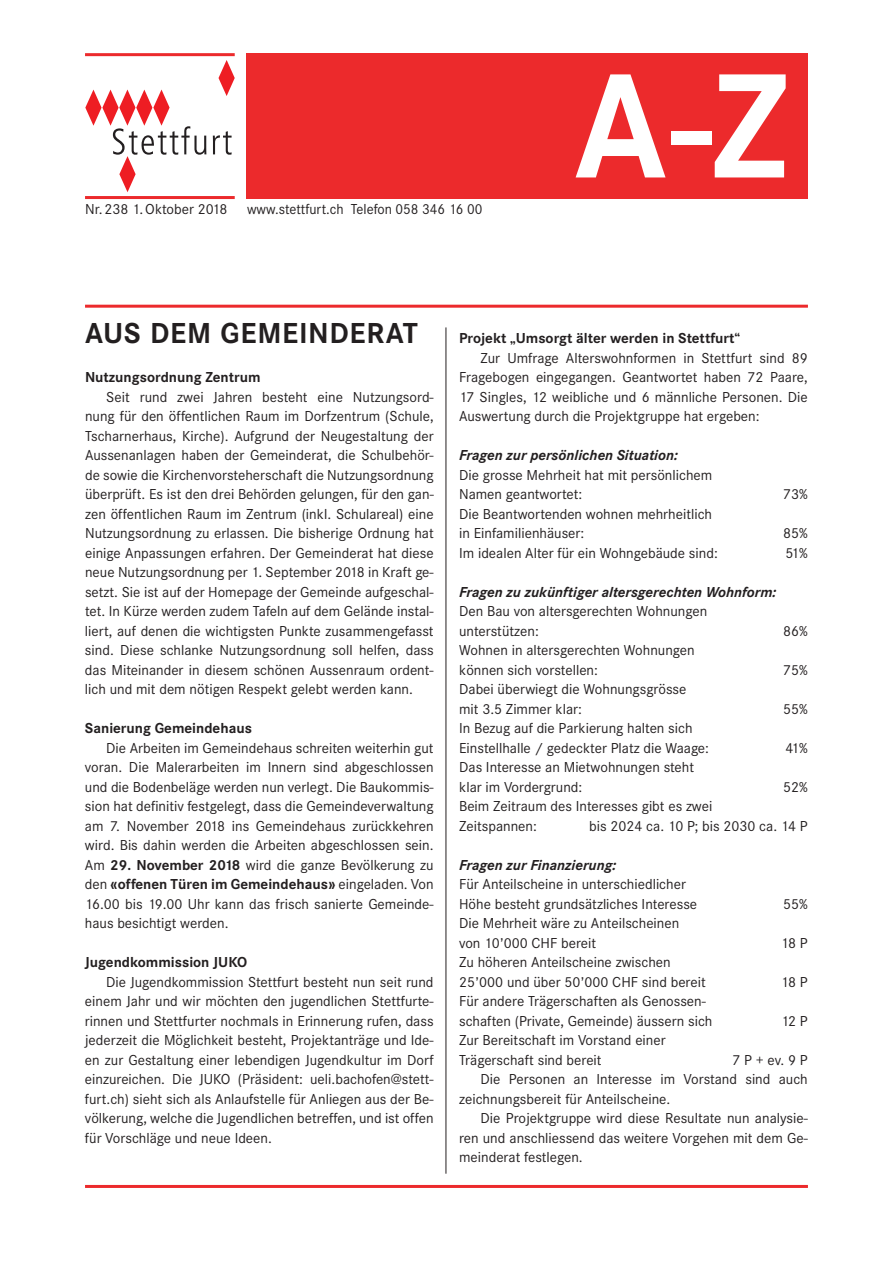
<style>
.page{position:relative;width:893px;height:1263px;background:#fff}
.page>*{position:absolute;margin:0;border:0;box-sizing:border-box;transform-origin:0 0}
.t1{font:700 154.5px "Corporate S";color:#fff}
.t2{font:700 30px "Corporate S";letter-spacing:.02em;color:#231f20}
.t3{font:15px/19.5px "Corporate S";color:#231f20}
.t4{font:700 15px "Corporate S";color:#231f20}
.t5{font:italic 700 15px "Corporate S";color:#231f20}
.t6{font:15px "Corporate S";color:#231f20;scale:.96 1}
.s1{font-weight:700}
.s2{font-family:"Serifa"}
</style>
<div class="page">
<hr style="left:446px;top:327px;width:1px;height:847px;background:#231f20">
<hr style="left:85px;top:305px;width:723px;height:3px;background:#ec2a2c">
<hr style="left:85px;top:1185px;width:723px;height:3px;background:#ec2a2c">
<div style="left:247px;top:53px;width:561px;height:146px;background:#ec2a2c"></div>
<hr style="left:85px;top:53px;width:150px;height:3px;background:#ec2a2c">
<hr style="left:85px;top:196px;width:150px;height:3px;background:#ec2a2c">
<svg style="left:218px;top:60px;width:17px;height:36px"></svg>
<svg style="left:85px;top:90px;width:121px;height:102px"></svg>
<svg style="left:213px;top:131px;width:19px;height:24px"></svg>
<p class="t3" style="left:85px;top:200px;width:144px">Nr. 238 1. Oktober 2018</p>
<p class="t6" style="left:247px;top:201px;width:247px">www.stettfurt.ch Telefon 058 346 16 00</p>
<h1 class="t1" style="left:574px;top:38px;width:216px">A-Z</h1>
<h2 class="t2" style="left:85px;top:316px;width:334px">AUS DEM GEMEINDERAT</h2>
<p class="t4" style="left:85px;top:369px;width:177px">Nutzungsordnung Zentrum</p>
<p class="t3" style="left:85px;top:387px;width:350px;text-align:justify;text-indent:21px">Seit rund zwei Jahren besteht eine Nutzungsord&shy;nung für den öffentlichen Raum im Dorfzentrum (Schule, Tscharnerhaus, Kirche). Aufgrund der Neugestaltung der Aussenanlagen haben der Gemeinderat, die Schulbehör&shy;de sowie die Kirchenvorsteherschaft die Nutzungsordnung überprüft. Es ist den drei Behörden gelungen, für den gan&shy;zen öffentlichen Raum im Zentrum (inkl. Schulareal) eine Nutzungsordnung zu erlassen. Die bisherige Ordnung hat einige Anpassungen erfahren. Der Gemeinderat hat diese neue Nutzungsordnung per 1. September 2018 in Kraft ge&shy;setzt. Sie ist auf der Homepage der Gemeinde aufgeschal&shy;tet. In Kürze werden zudem Tafeln auf dem Gelände instal&shy;liert, auf denen die wichtigsten Punkte zusammengefasst sind. Diese schlanke Nutzungsordnung soll helfen, dass das Miteinander in diesem schönen Aussenraum ordent&shy;lich und mit dem nötigen Respekt gelebt werden kann.</p>
<p class="t4" style="left:85px;top:720px;width:168px">Sanierung Gemeindehaus</p>
<p class="t3" style="left:85px;top:738px;width:350px;text-align:justify;text-indent:21px">Die Arbeiten im Gemeindehaus schreiten weiterhin gut voran. Die Malerarbeiten im Innern sind abgeschlossen und die Bodenbeläge werden nun verlegt. Die Baukommis&shy;sion hat definitiv festgelegt, dass die Gemeindeverwaltung am 7. November 2018 ins Gemeindehaus zurückkehren wird. Bis dahin werden die Arbeiten abgeschlossen sein.<br>Am <span class="s1">29. November 2018</span> wird die ganze Bevölkerung zu den <span class="s1">«offenen Türen im Gemeindehaus»</span> eingeladen. Von 16.00 bis 19.00 Uhr kann das frisch sanierte Gemeinde&shy;haus besichtigt werden.</p>
<p class="t4" style="left:85px;top:954px;width:164px">Jugendkommission JUKO</p>
<p class="t3" style="left:85px;top:972px;width:350px;text-align:justify;text-indent:21px">Die Jugendkommission Stettfurt besteht nun seit rund einem Jahr und wir möchten den jugendlichen Stettfurte&shy;rinnen und Stettfurter nochmals in Erinnerung rufen, dass jederzeit die Möglichkeit besteht, Projektanträge und Ide&shy;en zur Gestaltung einer lebendigen Jugendkultur im Dorf einzureichen. Die JUKO (Präsident: ueli.bachofen@stett&shy;furt.ch) sieht sich als Anlaufstelle für Anliegen aus der Be&shy;völkerung, welche die Jugendlichen betreffen, und ist offen für Vorschläge und neue Ideen.</p>
<p class="t4" style="left:459px;top:330px;width:283px">Projekt „Umsorgt älter werden in Stettfurt“</p>
<p class="t3" style="left:459px;top:348px;width:350px;text-align:justify;text-indent:21px">Zur Umfrage Alterswohnformen in Stettfurt sind 89<br>Fragebogen eingegangen. Geantwortet haben 72 Paare, 17 Singles, 12 weibliche und 6 männliche Personen. Die Auswertung durch die Projektgruppe hat ergeben:</p>
<p class="t5" style="left:459px;top:446px;width:220px">Fragen zur persönlichen Situation:</p>
<p class="t3" style="left:459px;top:465px;width:255px">Die grosse Mehrheit hat mit persönlichem<br>Namen geantwortet:</p>
<p class="t3" style="left:783px;top:485px;width:26px">73%</p>
<p class="t3" style="left:459px;top:504px;width:254px">Die Beantwortenden wohnen mehrheitlich in Einfamilienhäuser:</p>
<p class="t3" style="left:783px;top:524px;width:26px">85%</p>
<p class="t3" style="left:459px;top:543px;width:260px">Im idealen Alter für ein Wohngebäude sind:</p>
<p class="t3" style="left:785px;top:543px;width:24px">51%</p>
<p class="t5" style="left:459px;top:583px;width:319px">Fragen zu zukünftiger altersgerechten Wohnform:</p>
<p class="t3" style="left:459px;top:602px;width:250px">Den Bau von altersgerechten Wohnungen unterstützen:</p>
<p class="t3" style="left:783px;top:621px;width:26px">86%</p>
<p class="t3" style="left:459px;top:641px;width:237px">Wohnen in altersgerechten Wohnungen können sich vorstellen:</p>
<p class="t3" style="left:459px;top:680px;width:229px">Dabei überwiegt die Wohnungsgrösse mit 3.5 Zimmer klar:</p>
<p class="t3" style="left:459px;top:719px;width:251px">In Bezug auf die Parkierung halten sich<br>Einstellhalle / gedeckter Platz die Waage:</p>
<p class="t3" style="left:459px;top:758px;width:237px">Das Interesse an Mietwohnungen steht klar im Vordergrund:</p>
<p class="t3" style="left:783px;top:660px;width:26px">75%</p>
<p class="t3" style="left:783px;top:699px;width:26px">55%</p>
<p class="t3" style="left:785px;top:738px;width:24px">41%</p>
<p class="t3" style="left:783px;top:777px;width:26px">52%</p>
<p class="t3" style="left:459px;top:797px;width:255px">Beim Zeitraum des Interesses gibt es zwei<br>Zeitspannen:</p>
<p class="t3" style="left:589px;top:816px;width:220px">bis 2024 ca. 10 P; bis 2030 ca. 14 P</p>
<p class="t5" style="left:459px;top:856px;width:159px">Fragen zur Finanzierung:</p>
<p class="t3" style="left:459px;top:875px;width:240px">Für Anteilscheine in unterschiedlicher<br>Höhe besteht grundsätzliches Interesse</p>
<p class="t3" style="left:783px;top:894px;width:26px">55%</p>
<p class="t3" style="left:459px;top:914px;width:222px">Die Mehrheit wäre zu Anteilscheinen von 10<span class="s2">’</span>000 CHF bereit</p>
<p class="t3" style="left:459px;top:953px;width:248px">Zu höheren Anteilscheine zwischen<br>25<span class="s2">’</span>000 und über 50<span class="s2">’</span>000 CHF sind bereit</p>
<p class="t3" style="left:459px;top:992px;width:255px">Für andere Trägerschaften als Genossen&shy;schaften (Private, Gemeinde) äussern sich</p>
<p class="t3" style="left:781px;top:933px;width:28px">18 P</p>
<p class="t3" style="left:781px;top:972px;width:28px">18 P</p>
<p class="t3" style="left:781px;top:1011px;width:28px">12 P</p>
<p class="t3" style="left:459px;top:1031px;width:208px">Zur Bereitschaft im Vorstand einer<br>Trägerschaft sind bereit</p>
<p class="t3" style="left:732px;top:1050px;width:77px">7P+ev.9P</p>
<p class="t3" style="left:480px;top:1070px;width:329px">Die Personen an Interesse im Vorstand sind auch</p>
<p class="t3" style="left:459px;top:1089px;width:213px">zeichnungsbereit für Anteilscheine.</p>
<p class="t3" style="left:480px;top:1109px;width:329px">Die Projektgruppe wird diese Resultate nun analysie-</p>
<p class="t3" style="left:459px;top:1128px;width:350px">ren und anschliessend das weitere Vorgehen mit dem Ge-</p>
<p class="t3" style="left:459px;top:1148px;width:125px">meinderat festlegen.</p>
</div>
